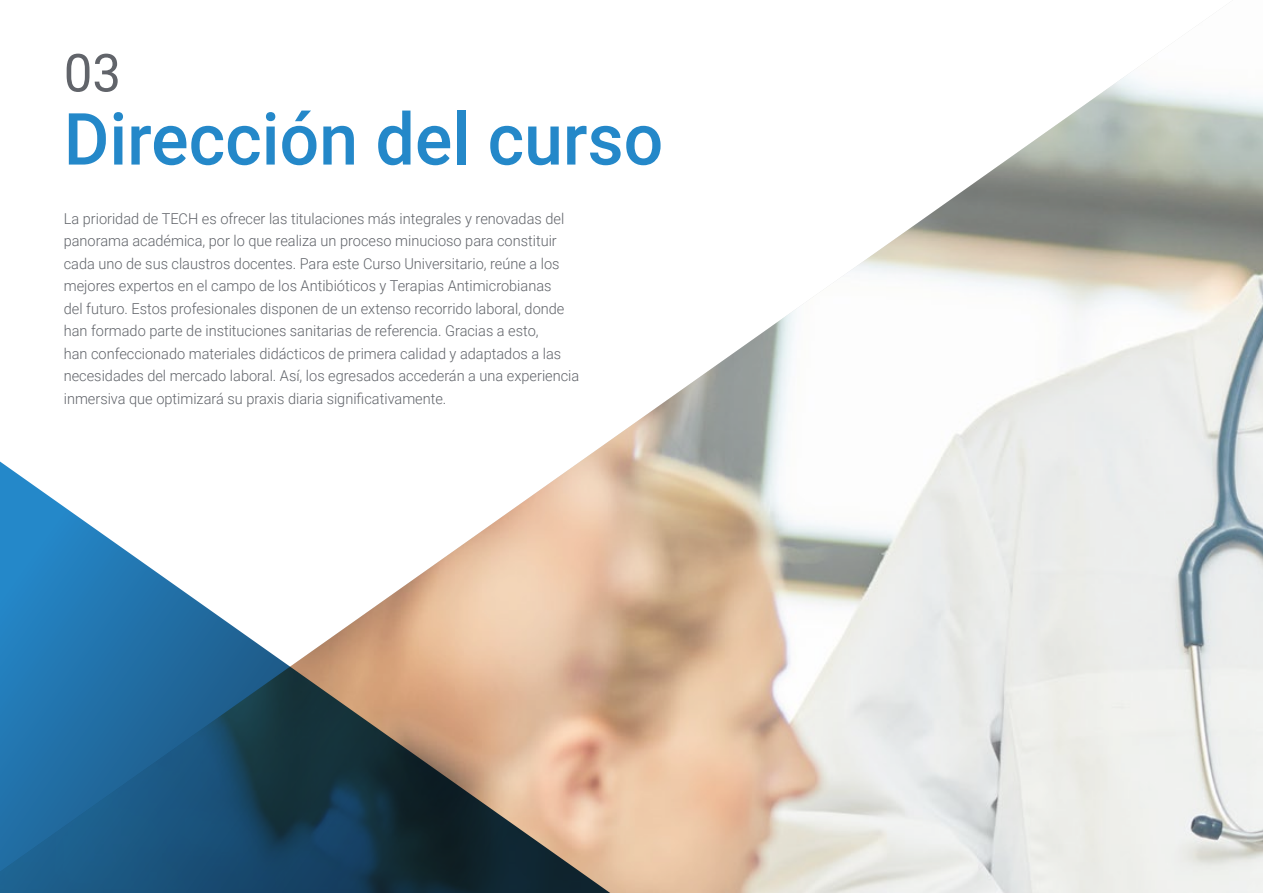
<style>
.page{position:relative;width:1263px;height:893px;background:#fff}
.page>*{position:absolute;margin:0;border:0;box-sizing:border-box;transform-origin:0 0}
.t1{font:500 72px "Roboto";color:#2488c9}
.t2{font:52.5px "Roboto";color:#61646a}
.t3{font:300 15px/22.5px "Roboto";color:#61646a}
</style>
<div class="page">
<img style="left:602px;top:67px;width:661px;height:826px">
<svg style="left:0;top:446px;width:640px;height:447px"></svg>
<h2 class="t2" style="left:64px;top:36px;width:59px">03</h2>
<h1 class="t1" style="left:64px;top:89px;width:601px">Dirección del curso</h1>
<p class="t3" style="left:64px;top:207px;width:517px">La prioridad de TECH es ofrecer las titulaciones más integrales y renovadas del panorama académica, por lo que realiza un proceso minucioso para constituir cada uno de sus claustros docentes. Para este Curso Universitario, reúne a los mejores expertos en el campo de los Antibióticos y Terapias Antimicrobianas<br>del futuro. Estos profesionales disponen de un extenso recorrido laboral, donde han formado parte de instituciones sanitarias de referencia. Gracias a esto,<br>han confeccionado materiales didácticos de primera calidad y adaptados a las necesidades del mercado laboral. Así, los egresados accederán a una experiencia inmersiva que optimizará su praxis diaria significativamente.</p>
</div>
